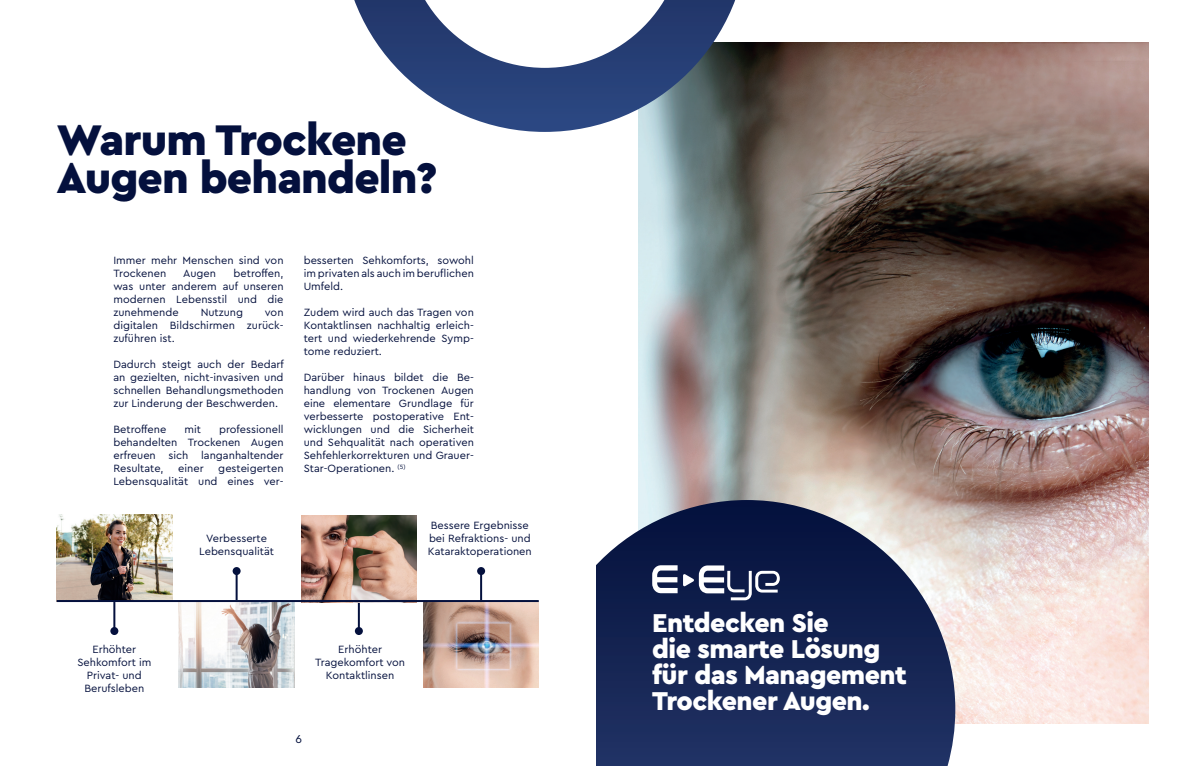
<style>
.page{position:relative;width:1191px;height:766px;background:#fff}
.page>*{position:absolute;margin:0;border:0;box-sizing:border-box;transform-origin:0 0}
.t1{font:900 44.8px/37.9px "Cera Pro";letter-spacing:-.02em;color:#04103d}
.t2{font:900 27px/26px "Cera Pro";letter-spacing:-.02em;color:#fff}
.t3{font:12px "Cera Pro";color:#04103d}
.t4{font:11px/13px "Cera Pro";color:#04103d;text-align:justify}
</style>
<div class="page">
<img style="left:638px;top:43px;width:510px;height:680px">
<svg style="left:596px;top:500px;width:359px;height:265px;background:#313e65"></svg>
<svg style="left:354px;top:0;width:394px;height:132px"></svg>
<hr style="left:113px;top:602px;width:2px;height:28px;background:#04103d">
<div style="left:110px;top:626px;width:8px;height:8px;background:#04103d;border-radius:50%"></div>
<img style="left:57px;top:514px;width:115px;height:86px">
<hr style="left:236px;top:571px;width:2px;height:29px;background:#04103d">
<div style="left:233px;top:567px;width:8px;height:8px;background:#04103d;border-radius:50%"></div>
<hr style="left:358px;top:602px;width:2px;height:28px;background:#04103d">
<div style="left:355px;top:626px;width:8px;height:8px;background:#04103d;border-radius:50%"></div>
<hr style="left:480px;top:571px;width:2px;height:29px;background:#04103d">
<div style="left:477px;top:567px;width:8px;height:8px;background:#04103d;border-radius:50%"></div>
<img style="left:301px;top:515px;width:115px;height:85px">
<img style="left:179px;top:602px;width:115px;height:85px">
<img style="left:423px;top:602px;width:116px;height:85px">
<hr style="left:57px;top:600px;width:482px;height:2px;background:#04103d">
<svg style="left:652px;top:565px;width:25px;height:28px"></svg>
<svg style="left:683px;top:565px;width:97px;height:35px"></svg>
<h1 class="t1" style="left:57px;top:120px;width:382px">Warum Trockene<br>Augen behandeln?</h1>
<p class="t4" style="left:113px;top:253px;width:172px">Immer mehr Menschen sind von<br>Trockenen</p>
<p class="t4" style="left:113px;top:266px;width:172px;text-indent:120px">betroffen, was unter anderem auf unseren modernen Lebensstil und die zunehmende</p>
<p class="t4" style="left:183px;top:266px;width:34px">Augen</p>
<p class="t4" style="left:201px;top:305px;width:44px">Nutzung</p>
<p class="t4" style="left:113px;top:305px;width:172px;text-indent:151px">von digitalen Bildschirmen zurück&shy;zuführen ist.</p>
<p class="t4" style="left:113px;top:357px;width:172px">Dadurch steigt auch der Bedarf an gezielten, nicht-invasiven und schnellen Behandlungsmethoden zur Linderung der Beschwerden.</p>
<p class="t4" style="left:113px;top:422px;width:54px">Betroffene</p>
<p class="t4" style="left:184px;top:422px;width:18px">mit</p>
<p class="t4" style="left:113px;top:422px;width:172px;text-indent:106px">professionell behandelten Trockenen Augen erfreuen sich langanhaltender Resultate,</p>
<p class="t4" style="left:113px;top:461px;width:172px;text-align:right">gesteigerten<br>Lebensqualität und eines ver-</p>
<p class="t4" style="left:178px;top:461px;width:27px">einer</p>
<p class="t4" style="left:199px;top:531px;width:76px;text-align:center">Verbesserte<br>Lebensqualität</p>
<p class="t4" style="left:304px;top:253px;width:172px">besserten Sehkomforts, sowohl im privaten als auch im beruflichen Umfeld.</p>
<p class="t4" style="left:304px;top:305px;width:172px">Zudem wird auch das Tragen von Kontaktlinsen nachhaltig erleich&shy;tert und wiederkehrende Symp&shy;tome reduziert.</p>
<p class="t4" style="left:304px;top:370px;width:172px">Darüber hinaus bildet die Be&shy;handlung von Trockenen Augen eine elementare Grundlage für verbesserte postoperative Ent&shy;wicklungen und die Sicherheit und Sehqualität nach operativen Sehfehlerkorrekturen und Grauer-Star-Operationen. <sup>(5)</sup></p>
<p class="t4" style="left:428px;top:518px;width:105px;text-align:left">Bessere Ergebnisse bei Refraktions- und<br>Kataraktoperationen</p>
<p class="t4" style="left:77px;top:642px;width:75px;text-align:center">Erhöhter<br>Sehkomfort im<br>Privat- und<br>Berufsleben</p>
<p class="t4" style="left:315px;top:642px;width:92px;text-align:center">Erhöhter<br>Tragekomfort von<br>Kontaktlinsen</p>
<p class="t3" style="left:295px;top:730px;width:8px">6</p>
<h2 class="t2" style="left:652px;top:609px;width:256px">Entdecken Sie<br>die smarte Lösung für das Management<br>Trockener Augen.</h2>
</div>
